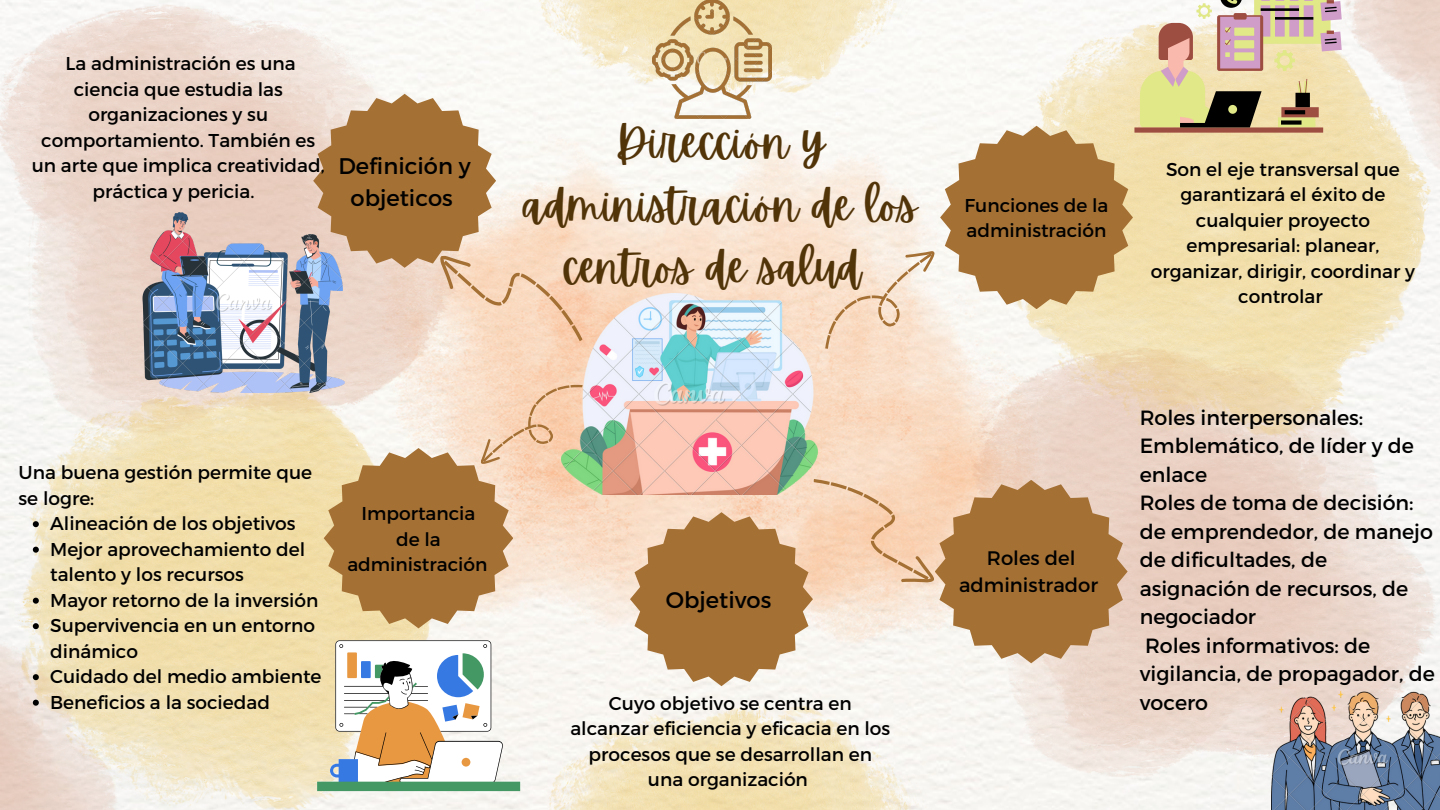
<style>
.page{position:relative;width:1440px;height:810px;background:#fff}
.page>*{position:absolute;margin:0;border:0;box-sizing:border-box;transform-origin:0 0}
.t1{font:44.7px/62.2px "Apricots";color:#523409;text-align:center}
.t2{font:22.6px/31.5px "Montserrat";color:#000;text-align:center}
.t3{font:20.6px/28.5px "Montserrat";color:#000}
.t4{font:19.6px/27px "Montserrat";color:#000;text-align:center}
.t5{font:18.6px/25.5px "Montserrat";color:#000}
</style>
<div class="page">
<div style="left:0;top:3px;width:1440px;height:807px;background:#f8f6f3"></div>
<img style="left:447px;top:129px;width:520px;height:552px">
<img style="left:0;top:0;width:463px;height:437px">
<img style="left:967px;top:344px;width:472px;height:436px">
<img style="left:998px;top:232px;width:440px;height:210px">
<img style="left:7px;top:369px;width:440px;height:441px">
<img style="left:496px;top:0;width:329px;height:108px">
<img style="left:507px;top:692px;width:447px;height:118px">
<img style="left:0;top:615px;width:126px;height:195px">
<img style="left:1359px;top:0;width:81px;height:232px">
<svg style="left:313px;top:94px;width:270px;height:267px;background:#d9bb9c"></svg>
<svg style="left:324px;top:369px;width:259px;height:259px;background:#d7b692"></svg>
<img style="left:561px;top:293px;width:256px;height:201px">
<svg style="left:825px;top:0;width:534px;height:349px"></svg>
<svg style="left:317px;top:640px;width:203px;height:151px"></svg>
<img style="left:1271px;top:692px;width:169px;height:118px">
<img style="left:653px;top:0;width:118px;height:118px">
<svg style="left:630px;top:461px;width:498px;height:225px;background:#d1ad89"></svg>
<img style="left:142px;top:212px;width:203px;height:180px">
<svg style="left:33px;top:521px;width:6px;height:6px"></svg>
<svg style="left:33px;top:547px;width:6px;height:6px"></svg>
<svg style="left:33px;top:598px;width:6px;height:6px"></svg>
<svg style="left:33px;top:623px;width:6px;height:6px"></svg>
<svg style="left:33px;top:674px;width:6px;height:6px"></svg>
<svg style="left:33px;top:700px;width:6px;height:6px"></svg>
<p class="t5" style="left:32px;top:50px;width:295px;text-align:center">La administración es una ciencia que estudia las organizaciones y su comportamiento. También es un arte que implica creatividad, práctica y pericia.</p>
<p class="t2" style="left:338px;top:149px;width:134px">Definición y objeticos</p>
<p class="t1" style="left:523px;top:112px;width:396px">Dirección y administración de los centros de salud</p>
<p class="t5" style="left:965px;top:192px;width:145px">Funciones de la administración</p>
<p class="t5" style="left:1151px;top:155px;width:266px;text-align:center">Son el eje transversal que garantizará el éxito de cualquier proyecto empresarial: planear, organizar, dirigir, coordinar y controlar</p>
<p class="t5" style="left:19px;top:459px;width:295px">Una buena gestión permite que se logre:</p>
<p class="t5" style="left:50px;top:510px;width:247px">Alineación de los objetivos</p>
<p class="t5" style="left:50px;top:535px;width:256px">Mejor aprovechamiento del talento y los recursos</p>
<p class="t5" style="left:50px;top:586px;width:270px">Mayor retorno de la inversión</p>
<p class="t5" style="left:50px;top:612px;width:266px">Supervivencia en un entorno dinámico</p>
<p class="t5" style="left:50px;top:663px;width:273px">Cuidado del medio ambiente</p>
<p class="t5" style="left:50px;top:688px;width:221px">Beneficios a la sociedad</p>
<p class="t5" style="left:347px;top:500px;width:141px;text-align:center">Importancia de la administración</p>
<p class="t2" style="left:666px;top:583px;width:107px">Objetivos</p>
<p class="t5" style="left:570px;top:690px;width:321px;text-align:center">Cuyo objetivo se centra en alcanzar eficiencia y eficacia en los procesos que se desarrollan en una organización</p>
<p class="t4" style="left:959px;top:543px;width:141px">Roles del administrador</p>
<p class="t3" style="left:1140px;top:402px;width:276px">Roles interpersonales:<br>Emblemático, de líder y de enlace</p>
<p class="t3" style="left:1140px;top:488px;width:295px">Roles de toma de decisión: de emprendedor, de manejo de dificultades, de asignación de recursos, de negociador</p>
<p class="t3" style="left:1140px;top:630px;width:297px">Roles informativos: de vigilancia, de propagador, de vocero</p>
</div>
